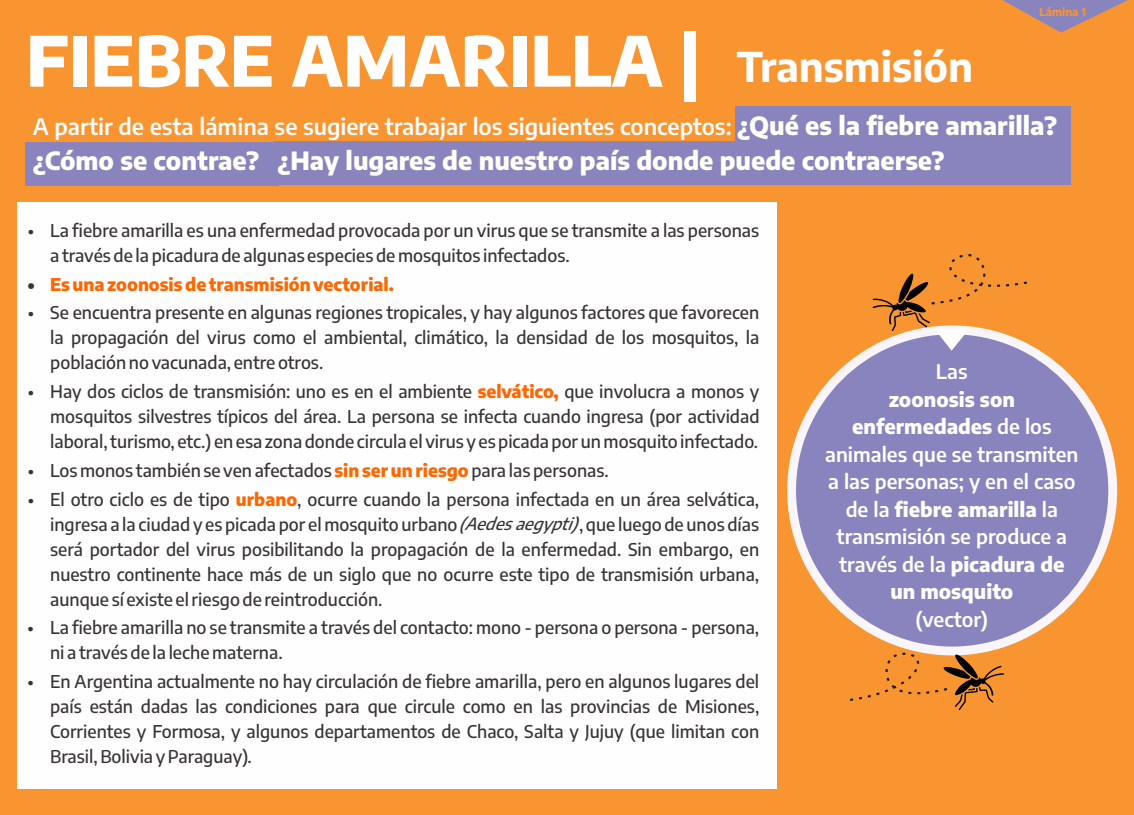
<style>
.page{position:relative;width:1134px;height:815px;background:#f89531}
.page>*{position:absolute;margin:0;border:0;box-sizing:border-box;transform-origin:0 0}
.t1{font:800 68.75px "Encode Sans";color:#fefefe}
.t2{font:800 25px "Encode Sans";color:#fffef8}
.t3{font:600 22.5px "Encode Sans";color:#fefefe}
.t4{font:600 20px/27.5px "Encode Sans";color:#fefefe;text-align:center}
.t5{font:500 17.5px/25px "Encode Sans";color:#373435;text-align:justify}
.t6{font:800 17.5px "Encode Sans";color:#f60}
.t7{font:700 11.25px "Encode Sans";color:#f89531}
.s1{font-weight:700;font-size:40.88px}
.s2{font-weight:800;font-size:25px;color:#fffef8}
.s3{color:#373435}
.s4{font-weight:800;color:#f60}
.s5{font-style:italic;font-size:16.75px}
.s6{font-weight:800}
</style>
<div class="page">
<svg style="left:787px;top:325px;width:330px;height:330px;background:#bfb9d7"></svg>
<div style="left:805px;top:343px;width:293px;height:294px;background:#8984bd;border-radius:50%"></div>
<div style="left:735px;top:106px;width:335px;height:44px;background:#8984bd"></div>
<div style="left:25px;top:142px;width:253px;height:43px;background:#8984bd"></div>
<div style="left:273px;top:141px;width:797px;height:44px;background:#8984bd"></div>
<div style="left:17px;top:202px;width:759px;height:587px;background:#fefefe"></div>
<svg style="left:1002px;top:0;width:126px;height:33px"></svg>
<svg style="left:872px;top:254px;width:157px;height:97px"></svg>
<svg style="left:850px;top:652px;width:154px;height:58px"></svg>
<p class="t7" style="left:1039px;top:4px;width:48px">Lámina 1</p>
<h1 class="t1" style="left:26px;top:16px;width:948px">FIEBRE AMARILLA | <span class="s1">Transmisión</span></h1>
<p class="t3" style="left:33px;top:112px;width:1026px">A partir de esta lámina se sugiere trabajar los siguientes conceptos: <span class="s2">¿Qué es la fiebre amarilla?</span></p>
<h2 class="t2" style="left:33px;top:145px;width:913px">¿Cómo se contrae? ¿Hay lugares de nuestro país donde puede contraerse?</h2>
<p class="t5" style="left:50px;top:217px;width:711px;text-indent:-22px">• La fiebre amarilla es una enfermedad provocada por un virus que se transmite a las personas a través de la picadura de algunas especies de mosquitos infectados.</p>
<p class="t6" style="left:28px;top:273px;width:368px"><span class="s3">•</span> Es una zoonosis de transmisión vectorial.</p>
<p class="t5" style="left:50px;top:300px;width:711px;text-indent:-22px">• Se encuentra presente en algunas regiones tropicales, y hay algunos factores que favorecen la propagación del virus como el ambiental, climático, la densidad de los mosquitos, la población no vacunada, entre otros.</p>
<p class="t5" style="left:50px;top:379px;width:711px;text-indent:-22px">• Hay dos ciclos de transmisión: uno es en el ambiente <span class="s4">selvático,</span> que involucra a monos y mosquitos silvestres típicos del área. La persona se infecta cuando ingresa (por actividad laboral, turismo, etc.) en esa zona donde circula el virus y es picada por un mosquito infectado.</p>
<p class="t5" style="left:28px;top:457px;width:583px">• Los monos también se ven afectados <span class="s4">sin ser un riesgo</span> para las personas.</p>
<p class="t5" style="left:50px;top:486px;width:711px;text-indent:-22px">• El otro ciclo es de tipo <span class="s4">urbano</span>, ocurre cuando la persona infectada en un área selvática, ingresa a la ciudad y es picada por el mosquito urbano<span class="s5">(Aedesaegypti)</span>, que luego de unos días será portador del virus posibilitando la propagación de la enfermedad. Sin embargo, en nuestro continente hace más de un siglo que no ocurre este tipo de transmisión urbana, aunque sí existe el riesgo de reintroducción.</p>
<p class="t5" style="left:50px;top:615px;width:711px;text-indent:-22px">• La fiebre amarilla no se transmite a través del contacto: mono - persona o persona - persona, ni a través de la leche materna.</p>
<p class="t5" style="left:50px;top:669px;width:711px;text-indent:-22px">• En Argentina actualmente no hay circulación de fiebre amarilla, pero en algunos lugares del país están dadas las condiciones para que circule como en las provincias de Misiones, Corrientes y Formosa, y algunos departamentos de Chaco, Salta y Jujuy (que limitan con Brasil, Bolivia y Paraguay).</p>
<p class="t4" style="left:936px;top:357px;width:33px">Las</p>
<p class="t4" style="left:825px;top:385px;width:255px"><span class="s6">zoonosis son enfermedades</span> de los animales que se transmiten a las personas; y en el caso de la <span class="s6">fiebre amarilla</span> la transmisión se produce a través de la <span class="s6">picadura de un mosquito</span></p>
<p class="t4" style="left:915px;top:605px;width:74px">(vector)</p>
</div>
